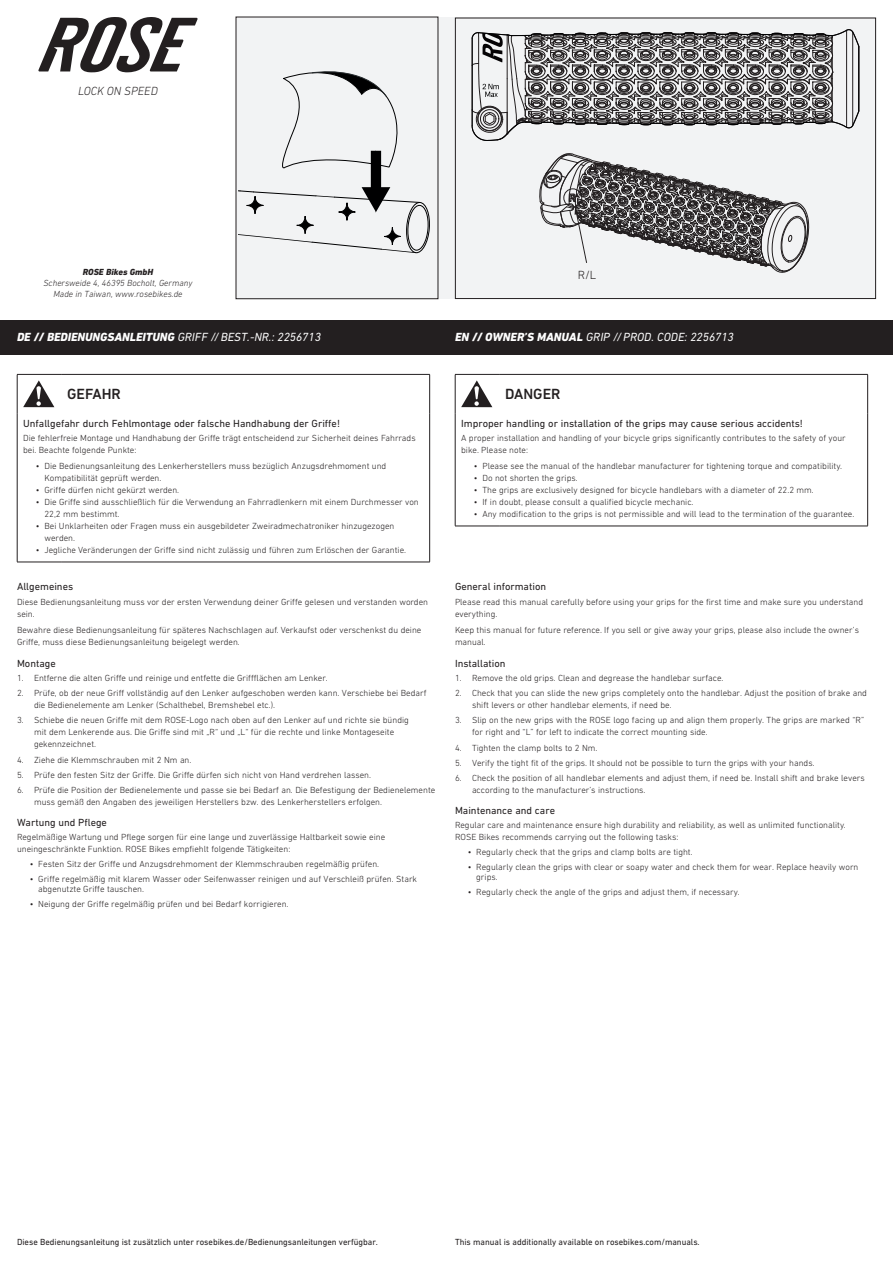
<style>
.page{position:relative;width:893px;height:1263px;background:#fff}
.page>*{position:absolute;margin:0;border:0;box-sizing:border-box;transform-origin:0 0}
.t1{font:500 15px "DIN Next LT Pro";color:#231f20}
.t2{font:italic 12px "DIN Next LT Pro";color:#fff}
.t3{font:italic 300 12px "DIN Next LT Pro";color:#231f20}
.t4{font:300 12px "DIN Next LT Pro";color:#231f20}
.t5{font:10.5px "DIN Next LT Pro";color:#231f20}
.t6{font:300 9px/12px "DIN Next LT Pro";color:#231f20}
.t7{font:9px "DIN Next LT Pro";color:#231f20}
.t8{font:italic 300 9px/10.8px "DIN Next LT Pro";color:#231f20;text-align:center}
.t9{font:italic 800 9px "DIN Next LT Pro";color:#231f20}
.s1{font-weight:800}
</style>
<div class="page">
<div style="left:236px;top:17px;width:640px;height:282px;background:#f2f3f4"></div>
<svg style="left:38px;top:17px;width:160px;height:55px"></svg>
<div style="left:0;top:320px;width:893px;height:34px;background:#231f20"></div>
<hr style="left:17px;top:374px;width:44px;height:1px;background:#231f20">
<hr style="left:17px;top:375px;width:1px;height:38px;background:#231f20">
<hr style="left:61px;top:374px;width:369px;height:1px;background:#231f20">
<hr style="left:429px;top:375px;width:1px;height:38px;background:#231f20">
<hr style="left:17px;top:413px;width:1px;height:149px;background:#231f20">
<hr style="left:429px;top:413px;width:1px;height:149px;background:#231f20">
<hr style="left:17px;top:562px;width:44px;height:1px;background:#231f20">
<hr style="left:61px;top:562px;width:369px;height:1px;background:#231f20">
<svg style="left:23px;top:380px;width:31px;height:27px"></svg>
<svg style="left:471px;top:29px;width:388px;height:112px"></svg>
<svg style="left:539px;top:153px;width:271px;height:120px"></svg>
<div style="left:455px;top:18px;width:421px;height:281px;border:1px solid #231f20"></div>
<svg style="left:238px;top:71px;width:192px;height:183px"></svg>
<svg style="left:297px;top:216px;width:17px;height:18px"></svg>
<svg style="left:338px;top:203px;width:18px;height:18px"></svg>
<svg style="left:384px;top:227px;width:17px;height:18px"></svg>
<svg style="left:246px;top:196px;width:18px;height:18px"></svg>
<hr style="left:455px;top:374px;width:44px;height:1px;background:#231f20">
<hr style="left:455px;top:375px;width:1px;height:38px;background:#231f20">
<hr style="left:499px;top:374px;width:369px;height:1px;background:#231f20">
<hr style="left:867px;top:375px;width:1px;height:38px;background:#231f20">
<hr style="left:455px;top:413px;width:1px;height:113px;background:#231f20">
<hr style="left:867px;top:413px;width:1px;height:113px;background:#231f20">
<hr style="left:455px;top:526px;width:44px;height:1px;background:#231f20">
<hr style="left:499px;top:526px;width:369px;height:1px;background:#231f20">
<svg style="left:461px;top:380px;width:31px;height:27px"></svg>
<h2 class="t3" style="left:78px;top:84px;width:81px">LOCK ON SPEED</h2>
<p class="t9" style="left:83px;top:267px;width:72px">ROSE Bikes GmbH</p>
<p class="t8" style="left:43px;top:277px;width:150px">Schersweide 4, 46395 Bocholt, Germany<br>Made in Taiwan, www.rosebikes.de</p>
<h2 class="t2" style="left:17px;top:330px;width:305px"><span class="s1">DE // BEDIENUNGSANLEITUNG</span> GRIFF // BEST.-NR.: 2256713</h2>
<h1 class="t1" style="left:67px;top:386px;width:55px">GEFAHR</h1>
<p class="t5" style="left:23px;top:417px;width:318px">Unfallgefahr durch Fehlmontage oder falsche Handhabung der Griffe!</p>
<p class="t6" style="left:23px;top:432px;width:394px">Die fehlerfreie Montage und Handhabung der Griffe trägt entscheidend zur Sicherheit deines Fahrrads bei. Beachte folgende Punkte:</p>
<p class="t6" style="left:44px;top:460px;width:343px;text-indent:-9px">• Die Bedienungsanleitung des Lenkerherstellers muss bezüglich Anzugsdrehmoment und<br>Kompatibilität geprüft werden.</p>
<p class="t6" style="left:36px;top:484px;width:145px">• Griffe dürfen nicht gekürzt werden.</p>
<p class="t6" style="left:44px;top:496px;width:376px;text-indent:-9px">• Die Griffe sind ausschließlich für die Verwendung an Fahrradlenkern mit einem Durchmesser von<br>22,2 mm bestimmt.</p>
<p class="t6" style="left:44px;top:520px;width:352px;text-indent:-9px">• Bei Unklarheiten oder Fragen muss ein ausgebildeter Zweiradmechatroniker hinzugezogen werden.</p>
<p class="t6" style="left:36px;top:544px;width:372px">• Jegliche Veränderungen der Griffe sind nicht zulässig und führen zum Erlöschen der Garantie.</p>
<p class="t5" style="left:17px;top:581px;width:58px">Allgemeines</p>
<p class="t6" style="left:17px;top:595px;width:413px">Diese Bedienungsanleitung muss vor der ersten Verwendung deiner Griffe gelesen und verstanden worden sein.</p>
<p class="t6" style="left:17px;top:624px;width:406px">Bewahre diese Bedienungsanleitung für späteres Nachschlagen auf. Verkaufst oder verschenkst du deine<br>Griffe, muss diese Bedienungsanleitung beigelegt werden.</p>
<p class="t5" style="left:17px;top:657px;width:40px">Montage</p>
<p class="t6" style="left:17px;top:672px;width:312px">1. Entferne die alten Griffe und reinige und entfette die Griffflächen am Lenker.</p>
<p class="t6" style="left:34px;top:687px;width:394px;text-indent:-17px">2. Prüfe, ob der neue Griff vollständig auf den Lenker aufgeschoben werden kann. Verschiebe bei Bedarf die Bedienelemente am Lenker (Schalthebel, Bremshebel etc.).</p>
<p class="t6" style="left:34px;top:714px;width:376px;text-indent:-17px">3. Schiebe die neuen Griffe mit dem ROSE-Logo nach oben auf den Lenker auf und richte sie bündig mit dem Lenkerende aus. Die Griffe sind mit „R“ und „L“ für die rechte und linke Montageseite gekennzeichnet.</p>
<p class="t6" style="left:17px;top:753px;width:176px">4. Ziehe die Klemmschrauben mit 2 Nm an.</p>
<p class="t6" style="left:17px;top:769px;width:356px">5. Prüfe den festen Sitz der Griffe. Die Griffe dürfen sich nicht von Hand verdrehen lassen.</p>
<p class="t6" style="left:34px;top:784px;width:403px;text-indent:-17px">6. Prüfe die Position der Bedienelemente und passe sie bei Bedarf an. Die Befestigung der Bedienelemente muss gemäß den Angaben des jeweiligen Herstellers bzw. des Lenkerherstellers erfolgen.</p>
<p class="t5" style="left:17px;top:816px;width:91px">Wartung und Pflege</p>
<p class="t6" style="left:17px;top:831px;width:370px">Regelmäßige Wartung und Pflege sorgen für eine lange und zuverlässige Haltbarkeit sowie eine uneingeschränkte Funktion. ROSE Bikes empfiehlt folgende Tätigkeiten:</p>
<p class="t6" style="left:30px;top:858px;width:351px">• Festen Sitz der Griffe und Anzugsdrehmoment der Klemmschrauben regelmäßig prüfen.</p>
<p class="t6" style="left:38px;top:873px;width:380px;line-height:10.5px;text-indent:-9px">• Griffe regelmäßig mit klarem Wasser oder Seifenwasser reinigen und auf Verschleiß prüfen. Stark abgenutzte Griffe tauschen.</p>
<p class="t6" style="left:30px;top:898px;width:260px">• Neigung der Griffe regelmäßig prüfen und bei Bedarf korrigieren.</p>
<h2 class="t4" style="left:578px;top:268px;width:20px">R/L</h2>
<h2 class="t2" style="left:455px;top:330px;width:280px"><span class="s1">EN // OWNER’S MANUAL</span> GRIP // PROD. CODE: 2256713</h2>
<h1 class="t1" style="left:505px;top:386px;width:57px">DANGER</h1>
<p class="t5" style="left:461px;top:417px;width:343px">Improper handling or installation of the grips may cause serious accidents!</p>
<p class="t6" style="left:461px;top:432px;width:386px">A proper installation and handling of your bicycle grips significantly contributes to the safety of your bike. Please note:</p>
<p class="t6" style="left:474px;top:460px;width:370px">• Please see the manual of the handlebar manufacturer for tightening torque and compatibility.</p>
<p class="t6" style="left:474px;top:472px;width:105px">• Do not shorten the grips.</p>
<p class="t6" style="left:474px;top:484px;width:341px">• The grips are exclusively designed for bicycle handlebars with a diameter of 22.2 mm.</p>
<p class="t6" style="left:474px;top:496px;width:221px">• If in doubt, please consult a qualified bicycle mechanic.</p>
<p class="t6" style="left:474px;top:508px;width:382px">• Any modification to the grips is not permissible and will lead to the termination of the guarantee.</p>
<p class="t5" style="left:455px;top:581px;width:93px">General information</p>
<p class="t6" style="left:455px;top:595px;width:410px">Please read this manual carefully before using your grips for the first time and make sure you understand everything.</p>
<p class="t6" style="left:455px;top:624px;width:406px">Keep this manual for future reference. If you sell or give away your grips, please also include the owner’s manual.</p>
<p class="t5" style="left:455px;top:657px;width:52px">Installation</p>
<p class="t6" style="left:455px;top:672px;width:270px">1. Remove the old grips. Clean and degrease the handlebar surface.</p>
<p class="t6" style="left:472px;top:687px;width:396px;text-indent:-17px">2. Check that you can slide the new grips completely onto the handlebar. Adjust the position of brake and shift levers or other handlebar elements, if need be.</p>
<p class="t6" style="left:472px;top:714px;width:394px;text-indent:-17px">3. Slip on the new grips with the ROSE logo facing up and align them properly. The grips are marked “R” for right and “L” for left to indicate the correct mounting side.</p>
<p class="t6" style="left:455px;top:741px;width:144px">4. Tighten the clamp bolts to 2 Nm.</p>
<p class="t6" style="left:455px;top:757px;width:361px">5. Verify the tight fit of the grips. It should not be possible to turn the grips with your hands.</p>
<p class="t6" style="left:472px;top:772px;width:394px;text-indent:-17px">6. Check the position of all handlebar elements and adjust them, if need be. Install shift and brake levers according to the manufacturer’s instructions.</p>
<p class="t5" style="left:455px;top:804px;width:102px">Maintenance and care</p>
<p class="t6" style="left:455px;top:819px;width:392px">Regular care and maintenance ensure high durability and reliability, as well as unlimited functionality.<br>ROSE Bikes recommends carrying out the following tasks:</p>
<p class="t6" style="left:468px;top:846px;width:226px">• Regularly check that the grips and clamp bolts are tight.</p>
<p class="t6" style="left:476px;top:861px;width:384px;line-height:10.5px;text-indent:-9px">• Regularly clean the grips with clear or soapy water and check them for wear. Replace heavily worn grips.</p>
<p class="t6" style="left:468px;top:886px;width:274px">• Regularly check the angle of the grips and adjust them, if necessary.</p>
<p class="t7" style="left:17px;top:1236px;width:363px">Diese Bedienungsanleitung ist zusätzlich unter rosebikes.de/Bedienungsanleitungen verfügbar.</p>
<p class="t7" style="left:455px;top:1236px;width:246px">This manual is additionally available on rosebikes.com/manuals.</p>
</div>
